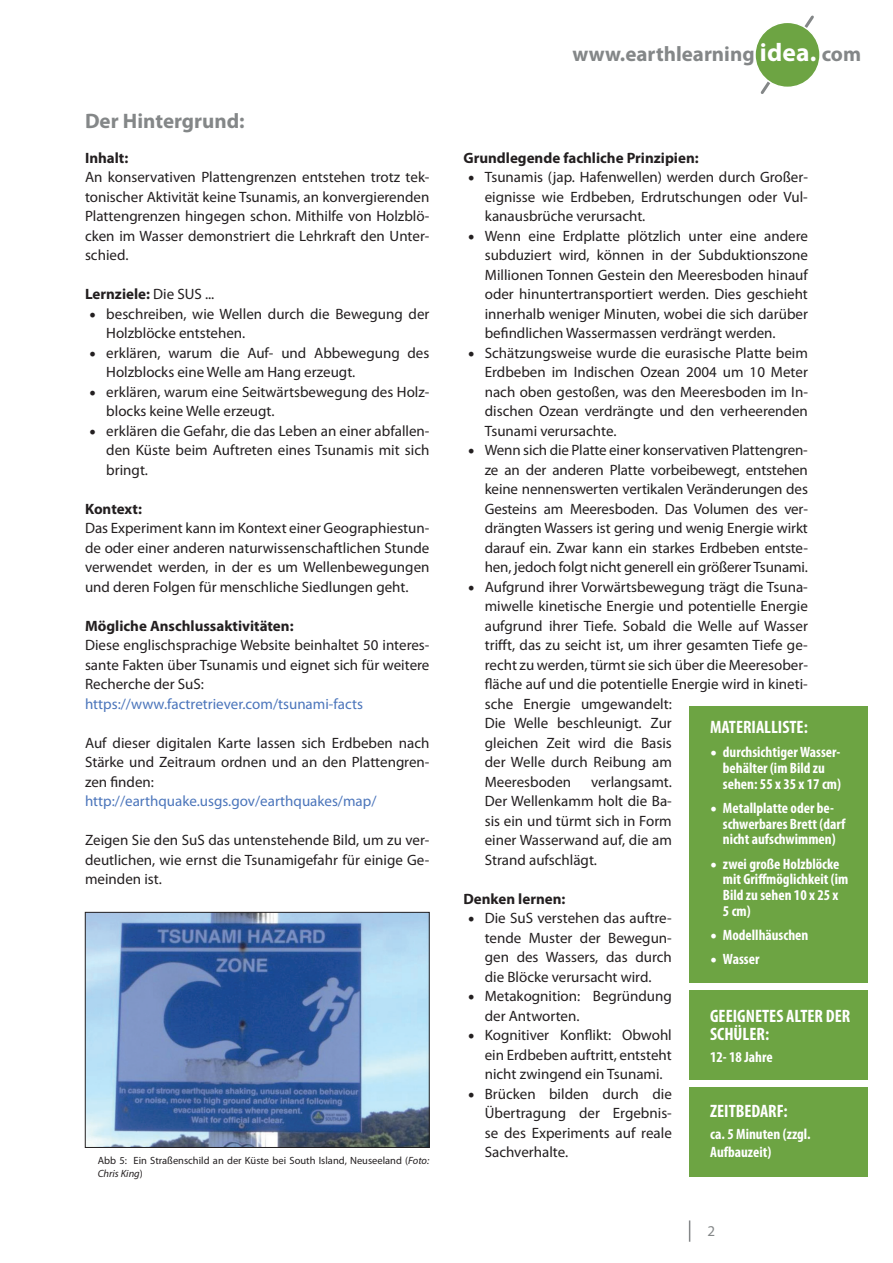
<style>
.page{position:relative;width:893px;height:1263px;background:#fff}
.page>*{position:absolute;margin:0;border:0;box-sizing:border-box;transform-origin:0 0}
.t1{font:700 21px "Myriad Pro";color:#848788}
.t2{font:700 condensed 18px/18px "Myriad Pro";color:#fff}
.t3{font:15px/19.5px "Myriad Pro";color:#231f20;text-align:justify}
.t4{font:700 condensed 15px/15.8px "Myriad Pro";color:#fff}
.t5{font:700 15px "Myriad Pro";color:#231f20}
.t6{font:15px "Myriad Pro";color:#4b75bb}
.t7{font:15px "Myriad Pro";color:#848788}
.t8{font:10.5px/13.5px "Myriad Pro";color:#231f20}
.s1{font-weight:400}
.s2{font-family:"Minion Pro";font-size:18px}
.s3{font-style:italic}
.s4{font-size:25.5px;color:#fff}
.s5{font-family:"Minion Pro";font-weight:400;font-stretch:normal;font-size:18px}
</style>
<div class="page">
<svg style="left:760px;top:15px;width:54px;height:79px"></svg>
<div style="left:755px;top:22px;width:65px;height:65px;background:#6da443;border-radius:50%"></div>
<div style="left:754px;top:22px;width:67px;height:66px;border:2px solid #fff;border-radius:50%"></div>
<svg style="left:689px;top:1220px;width:1px;height:22px"></svg>
<div style="left:689px;top:706px;width:178px;height:276px;background:#6da443"></div>
<img style="left:87px;top:914px;width:340px;height:232px">
<div style="left:85px;top:912px;width:344px;height:236px;border:1px solid #231f20"></div>
<div style="left:689px;top:990px;width:178px;height:89px;background:#6da443"></div>
<div style="left:689px;top:1088px;width:178px;height:89px;background:#6da443"></div>
<h1 class="t1" style="left:85px;top:107px;width:161px">Der Hintergrund:</h1>
<p class="t5" style="left:85px;top:148px;width:45px">Inhalt:</p>
<p class="t3" style="left:85px;top:167px;width:346px">An konservativen Plattengrenzen entstehen trotz tek&shy;tonischer Aktivität keine Tsunamis, an konvergierenden Plattengrenzen hingegen schon. Mithilfe von Holzblö&shy;cken im Wasser demonstriert die Lehrkraft den Unter&shy;schied.</p>
<p class="t5" style="left:85px;top:284px;width:131px">Lernziele: <span class="s1">Die SUS ...</span></p>
<p class="t3" style="left:106px;top:304px;width:325px;text-indent:-17px"><span class="s2">•</span> beschreiben, wie Wellen durch die Bewegung der<br>Holzblöcke entstehen.</p>
<p class="t3" style="left:106px;top:343px;width:325px;text-indent:-17px"><span class="s2">•</span> erklären, warum die Auf- und Abbewegung des<br>Holzblocks eine Welle am Hang erzeugt.</p>
<p class="t3" style="left:106px;top:382px;width:325px;text-indent:-17px"><span class="s2">•</span> erklären, warum eine Seitwärtsbewegung des Holz&shy;blocks keine Welle erzeugt.</p>
<p class="t3" style="left:106px;top:421px;width:325px;text-indent:-17px"><span class="s2">•</span> erklären die Gefahr, die das Leben an einer abfallen&shy;den Küste beim Auftreten eines Tsunamis mit sich bringt.</p>
<p class="t5" style="left:85px;top:499px;width:58px">Kontext:</p>
<p class="t3" style="left:85px;top:518px;width:346px">Das Experiment kann im Kontext einer Geographiestun&shy;de oder einer anderen naturwissenschaftlichen Stunde verwendet werden, in der es um Wellenbewegungen und deren Folgen für menschliche Siedlungen geht.</p>
<p class="t5" style="left:85px;top:616px;width:210px">Mögliche Anschlussaktivitäten:</p>
<p class="t3" style="left:85px;top:635px;width:346px">Diese englischsprachige Website beinhaltet 50 interes&shy;sante Fakten über Tsunamis und eignet sich für weitere Recherche der SuS:</p>
<p class="t6" style="left:85px;top:694px;width:279px">https://www.factretriever.com/tsunami-facts</p>
<p class="t3" style="left:85px;top:733px;width:346px">Auf dieser digitalen Karte lassen sich Erdbeben nach Stärke und Zeitraum ordnen und an den Plattengren&shy;zen finden:</p>
<p class="t6" style="left:85px;top:792px;width:293px">http://earthquake.usgs.gov/earthquakes/map/</p>
<p class="t3" style="left:85px;top:830px;width:346px">Zeigen Sie den SuS das untenstehende Bild, um zu ver&shy;deutlichen, wie ernst die Tsunamigefahr für einige Ge&shy;meinden ist.</p>
<p class="t8" style="left:98px;top:1153px;width:333px">Abb 5: Ein Straßenschild an der Küste bei South Island, Neuseeland (<span class="s3">Foto:<br>Chris King</span>)</p>
<h1 class="t1" style="left:572px;top:41px;width:290px">www.earthlearning <span class="s4">idea.</span> com</h1>
<p class="t5" style="left:463px;top:148px;width:237px">Grundlegende fachliche Prinzipien:</p>
<p class="t3" style="left:485px;top:167px;width:325px;text-indent:-17px"><span class="s2">•</span> Tsunamis (jap. Hafenwellen) werden durch Großer&shy;eignisse wie Erdbeben, Erdrutschungen oder Vul&shy;kanausbrüche verursacht.</p>
<p class="t3" style="left:485px;top:226px;width:325px;text-indent:-17px"><span class="s2">•</span> Wenn eine Erdplatte plötzlich unter eine andere subduziert wird, können in der Subduktionszone Millionen Tonnen Gestein den Meeresboden hinauf oder hinuntertransportiert werden. Dies geschieht innerhalb weniger Minuten, wobei die sich darüber befindlichen Wassermassen verdrängt werden.</p>
<p class="t3" style="left:485px;top:343px;width:325px;text-indent:-17px"><span class="s2">•</span> Schätzungsweise wurde die eurasische Platte beim Erdbeben im Indischen Ozean 2004 um 10 Meter nach oben gestoßen, was den Meeresboden im In&shy;dischen Ozean verdrängte und den verheerenden Tsunami verursachte.</p>
<p class="t3" style="left:485px;top:440px;width:325px;text-indent:-17px"><span class="s2">•</span> Wenn sich die Platte einer konservativen Plattengren&shy;ze an der anderen Platte vorbeibewegt, entstehen keine nennenswerten vertikalen Veränderungen des Gesteins am Meeresboden. Das Volumen des ver&shy;drängten Wassers ist gering und wenig Energie wirkt darauf ein. Zwar kann ein starkes Erdbeben entste&shy;hen, jedoch folgt nicht generell ein größerer Tsunami.</p>
<p class="t3" style="left:485px;top:577px;width:325px;text-align:left;text-indent:-17px"><span class="s2">•</span> Aufgrund ihrer Vorwärtsbewegung trägt die Tsuna&shy;miwelle kinetische Energie und potentielle Energie aufgrund ihrer Tiefe. Sobald die Welle auf Wasser trifft, das zu seicht ist, um ihrer gesamten Tiefe ge&shy;recht zu werden, türmt sie sich über die Meeresober&shy;fläche auf und die potentielle Energie wird in kineti&shy;sche Energie umgewandelt:<br>Die Welle beschleunigt. Zur<br>gleichen Zeit wird die Basis<br>der Welle durch Reibung am<br>Meeresboden</p>
<p class="t2" style="left:710px;top:717px;width:99px">MATERIALLISTE:</p>
<p class="t4" style="left:723px;top:744px;width:120px;text-indent:-13px"><span class="s5">•</span> durchsichtiger Wasser&shy;behälter (im Bild zu sehen: 55 x 35 x 17 cm)</p>
<p class="t4" style="left:723px;top:800px;width:124px;text-indent:-13px"><span class="s5">•</span> Metallplatte oder be&shy;schwerbares Brett (darf nicht aufschwimmen)</p>
<p class="t4" style="left:723px;top:855px;width:127px;text-indent:-13px"><span class="s5">•</span> zwei große Holzblöcke mit Griffmöglichkeit (im<br>Bild zu sehen 10 x 25 x<br>5 cm)</p>
<p class="t4" style="left:710px;top:927px;width:100px"><span class="s5">•</span> Modellhäuschen</p>
<p class="t4" style="left:710px;top:951px;width:51px"><span class="s5">•</span> Wasser</p>
<p class="t3" style="left:485px;top:772px;width:189px;text-indent:106px">verlangsamt.<br>Der Wellenkamm holt die Ba&shy;sis ein und türmt sich in Form einer Wasserwand auf, die am Strand aufschlägt.</p>
<p class="t5" style="left:463px;top:889px;width:103px">Denken lernen:</p>
<p class="t3" style="left:485px;top:908px;width:189px;text-indent:-17px"><span class="s2">•</span> Die SuS verstehen das auftre&shy;tende Muster der Bewegun&shy;gen des Wassers, das durch die Blöcke verursacht wird.</p>
<p class="t3" style="left:485px;top:986px;width:189px;text-indent:-17px"><span class="s2">•</span> Metakognition: Begründung der Antworten.</p>
<p class="t3" style="left:485px;top:1025px;width:189px;text-indent:-17px"><span class="s2">•</span> Kognitiver Konflikt: Obwohl ein Erdbeben auftritt, entsteht nicht zwingend ein Tsunami.</p>
<p class="t3" style="left:485px;top:1084px;width:189px;text-indent:-17px"><span class="s2">•</span> Brücken bilden durch die Übertragung der Ergebnis&shy;se des Experiments auf reale Sachverhalte.</p>
<p class="t2" style="left:710px;top:1006px;width:142px">GEEIGNETES ALTER DER<br>SCHÜLER:</p>
<p class="t4" style="left:710px;top:1049px;width:64px">12- 18 Jahre</p>
<p class="t2" style="left:710px;top:1101px;width:79px">ZEITBEDARF:</p>
<p class="t4" style="left:710px;top:1125px;width:102px;line-height:18px">ca. 5 Minuten (zzgl.<br>Aufbauzeit)</p>
<p class="t7" style="left:707px;top:1222px;width:9px">2</p>
</div>
